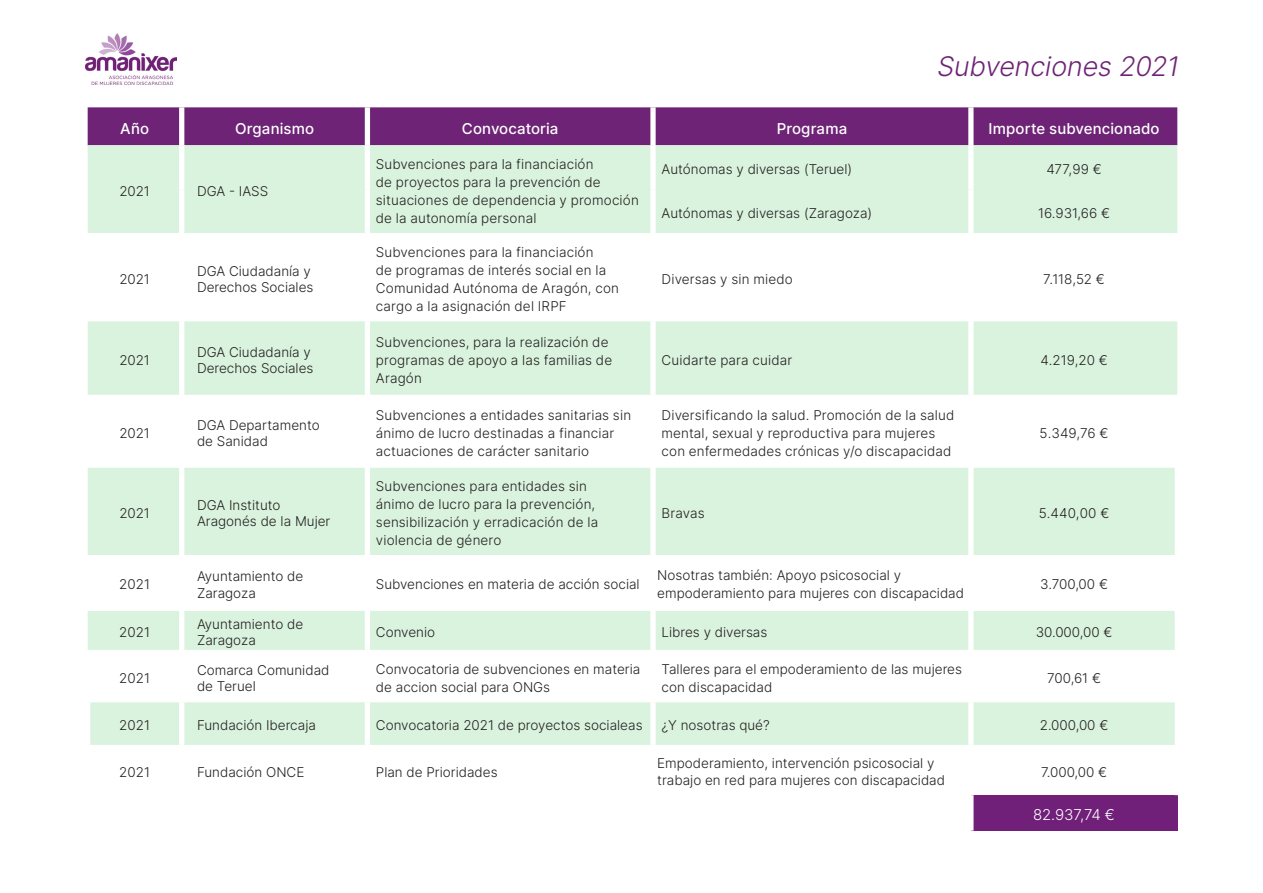
<style>
.page{position:relative;width:1263px;height:893px;background:#fff}
.page>*{position:absolute;margin:0;border:0;box-sizing:border-box;transform-origin:0 0}
.t1{font:italic 300 27px "Inter";color:#6e2376}
.t2{font:500 15px "Inter";letter-spacing:.01em;color:#fff}
.t3{font:300 15px "Inter";letter-spacing:-.015em;color:#fff}
.t4{font:300 13.5px/18px "Inter";color:#231f20}
</style>
<div class="page">
<div style="left:88px;top:107px;width:1089px;height:38px;background:#6e2376"></div>
<div style="left:88px;top:145px;width:1089px;height:88px;background:#daf3de"></div>
<div style="left:88px;top:321px;width:1089px;height:74px;background:#daf3de"></div>
<div style="left:88px;top:468px;width:1087px;height:87px;background:#daf3de"></div>
<div style="left:88px;top:611px;width:1087px;height:39px;background:#daf3de"></div>
<div style="left:90px;top:702px;width:1085px;height:43px;background:#daf3de"></div>
<div style="left:971px;top:795px;width:206px;height:36px;background:#702079"></div>
<div style="left:179px;top:107px;width:5px;height:38px;background:#fff"></div>
<div style="left:365px;top:107px;width:5px;height:38px;background:#fff"></div>
<div style="left:650px;top:107px;width:6px;height:38px;background:#fff"></div>
<div style="left:968px;top:107px;width:5px;height:38px;background:#fff"></div>
<div style="left:179px;top:145px;width:5px;height:45px;background:#fff"></div>
<div style="left:365px;top:145px;width:5px;height:45px;background:#fff"></div>
<div style="left:650px;top:145px;width:6px;height:45px;background:#fff"></div>
<div style="left:968px;top:145px;width:5px;height:45px;background:#fff"></div>
<div style="left:179px;top:190px;width:5px;height:43px;background:#fff"></div>
<div style="left:365px;top:190px;width:5px;height:43px;background:#fff"></div>
<div style="left:650px;top:190px;width:6px;height:43px;background:#fff"></div>
<div style="left:968px;top:190px;width:5px;height:43px;background:#fff"></div>
<div style="left:179px;top:321px;width:5px;height:74px;background:#fff"></div>
<div style="left:365px;top:321px;width:5px;height:74px;background:#fff"></div>
<div style="left:650px;top:321px;width:6px;height:74px;background:#fff"></div>
<div style="left:968px;top:321px;width:5px;height:74px;background:#fff"></div>
<div style="left:968px;top:795px;width:5px;height:36px;background:#fff"></div>
<div style="left:179px;top:468px;width:5px;height:87px;background:#fff"></div>
<div style="left:179px;top:611px;width:5px;height:39px;background:#fff"></div>
<div style="left:365px;top:468px;width:5px;height:87px;background:#fff"></div>
<div style="left:365px;top:611px;width:5px;height:39px;background:#fff"></div>
<div style="left:650px;top:468px;width:6px;height:87px;background:#fff"></div>
<div style="left:650px;top:611px;width:6px;height:39px;background:#fff"></div>
<div style="left:968px;top:468px;width:5px;height:87px;background:#fff"></div>
<div style="left:968px;top:611px;width:5px;height:39px;background:#fff"></div>
<div style="left:179px;top:702px;width:5px;height:43px;background:#fff"></div>
<div style="left:365px;top:702px;width:5px;height:43px;background:#fff"></div>
<div style="left:650px;top:702px;width:6px;height:43px;background:#fff"></div>
<div style="left:968px;top:702px;width:5px;height:43px;background:#fff"></div>
<img style="left:85px;top:34px;width:91px;height:50px">
<p class="t1" style="left:936px;top:47px;width:250px">Subvenciones 2021</p>
<p class="t2" style="left:120px;top:117px;width:30px">Año</p>
<p class="t2" style="left:235px;top:117px;width:81px">Organismo</p>
<p class="t2" style="left:462px;top:117px;width:98px">Convocatoria</p>
<p class="t2" style="left:777px;top:117px;width:72px">Programa</p>
<p class="t2" style="left:988px;top:117px;width:173px">Importe subvencionado</p>
<p class="t4" style="left:119px;top:182px;width:32px">2021</p>
<p class="t4" style="left:197px;top:182px;width:73px">DGA - IASS</p>
<p class="t4" style="left:119px;top:270px;width:32px">2021</p>
<p class="t4" style="left:197px;top:262px;width:118px;line-height:16.2px">DGA Ciudadanía y<br>Derechos Sociales</p>
<p class="t4" style="left:376px;top:155px;width:264px">Subvenciones para la financiación<br>de proyectos para la prevención de situaciones de dependencia y promoción de la autonomía personal</p>
<p class="t4" style="left:661px;top:160px;width:192px">Autónomas y diversas (Teruel)</p>
<p class="t4" style="left:1046px;top:160px;width:57px">477,99 €</p>
<p class="t4" style="left:661px;top:204px;width:212px">Autónomas y diversas (Zaragoza)</p>
<p class="t4" style="left:1038px;top:204px;width:74px">16.931,66 €</p>
<p class="t4" style="left:376px;top:243px;width:245px">Subvenciones para la financiación<br>de programas de interés social en la Comunidad Autónoma de Aragón, con cargo a la asignación del IRPF</p>
<p class="t4" style="left:661px;top:270px;width:133px">Diversas y sin miedo</p>
<p class="t4" style="left:1043px;top:270px;width:63px">7.118,52 €</p>
<p class="t4" style="left:119px;top:350px;width:32px">2021</p>
<p class="t4" style="left:197px;top:343px;width:118px;line-height:16.2px">DGA Ciudadanía y<br>Derechos Sociales</p>
<p class="t4" style="left:376px;top:332px;width:238px">Subvenciones, para la realización de programas de apoyo a las familias de<br>Aragón</p>
<p class="t4" style="left:661px;top:350px;width:132px">Cuidarte para cuidar</p>
<p class="t4" style="left:1040px;top:350px;width:69px">4.219,20 €</p>
<p class="t4" style="left:119px;top:424px;width:32px">2021</p>
<p class="t4" style="left:197px;top:416px;width:124px;line-height:16.2px">DGA Departamento de Sanidad</p>
<p class="t4" style="left:376px;top:406px;width:257px">Subvenciones a entidades sanitarias sin ánimo de lucro destinadas a financiar actuaciones de carácter sanitario</p>
<p class="t4" style="left:661px;top:406px;width:294px">Diversificando la salud. Promoción de la salud mental, sexual y reproductiva para mujeres con enfermedades crónicas y/o discapacidad</p>
<p class="t4" style="left:1039px;top:424px;width:71px">5.349,76 €</p>
<p class="t4" style="left:119px;top:504px;width:32px">2021</p>
<p class="t4" style="left:197px;top:496px;width:85px">DGA Instituto</p>
<p class="t4" style="left:197px;top:512px;width:135px">Aragonés de la Mujer</p>
<p class="t4" style="left:376px;top:477px;width:224px">Subvenciones para entidades sin ánimo de lucro para la prevención, sensibilización y erradicación de la violencia de género</p>
<p class="t4" style="left:661px;top:504px;width:45px">Bravas</p>
<p class="t4" style="left:1039px;top:504px;width:72px">5.440,00 €</p>
<p class="t4" style="left:119px;top:575px;width:32px">2021</p>
<p class="t4" style="left:197px;top:568px;width:108px;line-height:16.2px">Ayuntamiento de<br>Zaragoza</p>
<p class="t4" style="left:376px;top:575px;width:265px">Subvenciones en materia de acción social</p>
<p class="t4" style="left:657px;top:566px;width:308px">Nosotras también: Apoyo psicosocial y empoderamiento para mujeres con discapacidad</p>
<p class="t4" style="left:1040px;top:575px;width:69px">3.700,00 €</p>
<p class="t4" style="left:119px;top:623px;width:32px">2021</p>
<p class="t4" style="left:197px;top:615px;width:108px;line-height:16.2px">Ayuntamiento de<br>Zaragoza</p>
<p class="t4" style="left:376px;top:623px;width:61px">Convenio</p>
<p class="t4" style="left:661px;top:623px;width:107px">Libres y diversas</p>
<p class="t4" style="left:1036px;top:623px;width:78px">30.000,00 €</p>
<p class="t4" style="left:119px;top:668px;width:32px">2021</p>
<p class="t4" style="left:197px;top:661px;width:134px;line-height:16.2px">Comarca Comunidad de Teruel</p>
<p class="t4" style="left:376px;top:659px;width:266px">Convocatoria de subvenciones en materia de accion social para ONGs</p>
<p class="t4" style="left:661px;top:659px;width:302px">Talleres para el empoderamiento de las mujeres con discapacidad</p>
<p class="t4" style="left:1047px;top:668px;width:55px">700,61 €</p>
<p class="t4" style="left:119px;top:716px;width:32px">2021</p>
<p class="t4" style="left:197px;top:716px;width:120px">Fundación Ibercaja</p>
<p class="t4" style="left:376px;top:716px;width:268px">Convocatoria 2021 de proyectos socialeas</p>
<p class="t4" style="left:661px;top:716px;width:110px">¿Y nosotras qué?</p>
<p class="t4" style="left:1040px;top:716px;width:70px">2.000,00 €</p>
<p class="t4" style="left:119px;top:762px;width:32px">2021</p>
<p class="t4" style="left:197px;top:762px;width:109px">Fundación ONCE</p>
<p class="t4" style="left:376px;top:762px;width:123px">Plan de Prioridades</p>
<p class="t4" style="left:657px;top:755px;width:289px;line-height:16.2px">Empoderamiento, intervención psicosocial y trabajo en red para mujeres con discapacidad</p>
<p class="t4" style="left:1041px;top:762px;width:68px">7.000,00 €</p>
<p class="t3" style="left:1033px;top:804px;width:83px">82.937,74 €</p>
</div>
